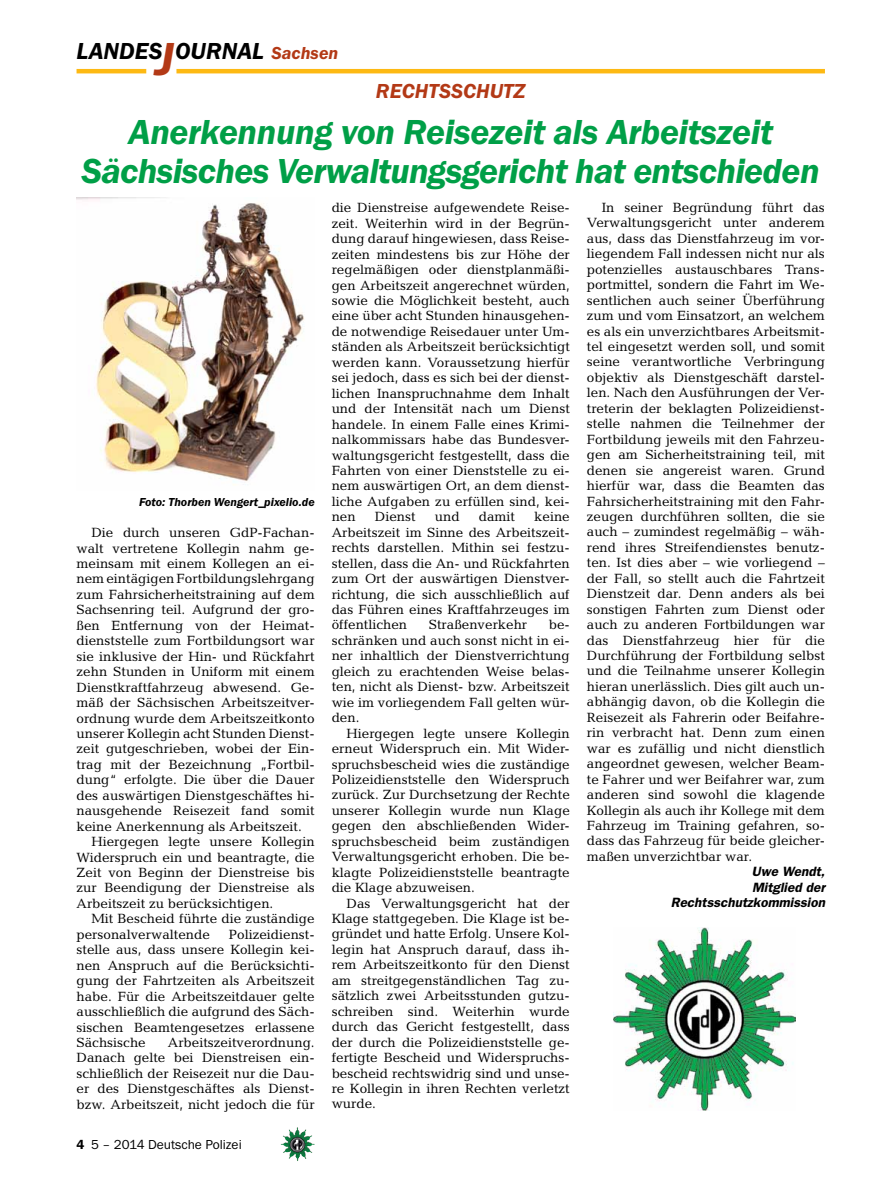
<style>
.page{position:relative;width:893px;height:1191px;background:#fff}
.page>*{position:absolute;margin:0;border:0;box-sizing:border-box;transform-origin:0 0}
.t1{font:italic 600 36px/39px "Franklin Gothic Itc T";letter-spacing:-.02em;color:#009f47;text-align:center}
.t2{font:italic 600 24px "Franklin Gothic Itc T";color:#000}
.t3{font:italic 600 21px "Franklin Gothic Itc T";color:#b33916}
.t4{font:13.5px/15.5px "Candida";color:#000;text-align:justify}
.t5{font:italic 600 13.5px/15.5px "Franklin Gothic";color:#000;text-align:right}
.t6{font:13.5px "Franklin Gothic Itc T";color:#000}
.t7{font:italic 600 12px "Franklin Gothic Itc T";color:#000}
.s1{font-size:48px;color:#b33916}
.s2{font-size:18px;color:#b33916}
.s3{font-weight:600}
</style>
<div class="page">
<hr style="left:77px;top:69px;width:69px;height:4px;background:#fdb913">
<hr style="left:176px;top:69px;width:649px;height:4px;background:#fdb913">
<img style="left:281px;top:1128px;width:16px;height:24px">
<img style="left:77px;top:197px;width:228px;height:288px">
<img style="left:614px;top:927px;width:181px;height:183px">
<h2 class="t2" style="left:77px;top:37px;width:263px">LANDES<span class="s1">J</span>OURNAL <span class="s2">Sachsen</span></h2>
<h3 class="t3" style="left:376px;top:79px;width:28px">Rechtsschut</h3>
<h3 class="t3" style="left:513px;top:79px;width:14px">z</h3>
<h1 class="t1" style="left:82px;top:112px;width:740px">Anerkennung von Reisezeit als Arbeitszeit<br>Sächsisches Verwaltungsgericht hat entschieden</h1>
<p class="t7" style="left:139px;top:495px;width:177px">Foto: Thorben Wengert_pixelio.de</p>
<p class="t4" style="left:91px;top:525px;width:225px">Die durch unseren GdP-Fachan-</p>
<p class="t4" style="left:77px;top:540px;width:240px">walt vertretene Kollegin nahm ge-</p>
<p class="t4" style="left:77px;top:556px;width:240px">meinsam mit einem Kollegen an ei-</p>
<p class="t4" style="left:77px;top:571px;width:240px">nem eintägigen Fortbildungslehrgang</p>
<p class="t4" style="left:77px;top:586px;width:240px">zum Fahrsicherheitstraining auf dem</p>
<p class="t4" style="left:77px;top:602px;width:240px">Sachsenring teil. Aufgrund der gro-</p>
<p class="t4" style="left:77px;top:617px;width:240px">ßen Entfernung von der Heimat-</p>
<p class="t4" style="left:77px;top:633px;width:240px">dienststelle zum Fortbildungsort war</p>
<p class="t4" style="left:77px;top:648px;width:240px">sie inklusive der Hin- und Rückfahrt</p>
<p class="t4" style="left:77px;top:664px;width:240px">zehn Stunden in Uniform mit einem</p>
<p class="t4" style="left:77px;top:679px;width:240px">Dienstkraftfahrzeug abwesend. Ge-</p>
<p class="t4" style="left:77px;top:695px;width:240px">mäß der Sächsischen Arbeitszeitver-</p>
<p class="t4" style="left:77px;top:710px;width:240px">ordnung wurde dem Arbeitszeitkonto</p>
<p class="t4" style="left:77px;top:725px;width:240px">unserer Kollegin acht Stunden Dienst-</p>
<p class="t4" style="left:77px;top:741px;width:240px">zeit gutgeschrieben, wobei der Ein-</p>
<p class="t4" style="left:77px;top:756px;width:240px">trag mit der Bezeichnung „Fortbil-</p>
<p class="t4" style="left:77px;top:772px;width:240px">dung“ erfolgte. Die über die Dauer</p>
<p class="t4" style="left:77px;top:787px;width:240px">des auswärtigen Dienstgeschäftes hi-</p>
<p class="t4" style="left:77px;top:803px;width:240px">nausgehende Reisezeit fand somit</p>
<p class="t4" style="left:77px;top:818px;width:227px">keine Anerkennung als Arbeitszeit.</p>
<p class="t4" style="left:91px;top:834px;width:225px">Hiergegen legte unsere Kollegin</p>
<p class="t4" style="left:77px;top:849px;width:240px">Widerspruch ein und beantragte, die</p>
<p class="t4" style="left:77px;top:864px;width:240px">Zeit von Beginn der Dienstreise bis</p>
<p class="t4" style="left:77px;top:880px;width:240px">zur Beendigung der Dienstreise als</p>
<p class="t4" style="left:77px;top:895px;width:198px">Arbeitszeit zu berücksichtigen.</p>
<p class="t4" style="left:91px;top:911px;width:225px">Mit Bescheid führte die zuständige</p>
<p class="t4" style="left:77px;top:926px;width:135px">personalverwaltende</p>
<p class="t4" style="left:77px;top:926px;width:240px;text-indent:152px">Polizeidienst&shy;stelle aus, dass unsere Kollegin kei&shy;nen Anspruch auf die Berücksichti&shy;gung der Fahrtzeiten als Arbeitszeit habe. Für die Arbeitszeitdauer gelte ausschließlich die aufgrund des Säch&shy;sischen Beamtengesetzes erlassene Sächsische</p>
<p class="t4" style="left:77px;top:1034px;width:240px;text-indent:91px">Arbeitszeitverordnung.<br>Danach gelte bei Dienstreisen ein&shy;schließlich der Reisezeit nur die Dau&shy;er des Dienstgeschäftes als Dienst&shy;bzw. Arbeitszeit, nicht jedoch die für</p>
<p class="t6" style="left:77px;top:1136px;width:167px"><span class="s3">4</span> 5 – 2014 Deutsche Polizei</p>
<p class="t4" style="left:332px;top:200px;width:240px">die Dienstreise aufgewendete Reise&shy;zeit. Weiterhin wird in der Begrün&shy;dung darauf hingewiesen, dass Reise&shy;zeiten mindestens bis zur Höhe der regelmäßigen oder dienstplanmäßi&shy;gen Arbeitszeit angerechnet würden, sowie die Möglichkeit besteht, auch eine über acht Stunden hinausgehen&shy;de notwendige Reisedauer unter Um&shy;ständen als Arbeitszeit berücksichtigt werden kann. Voraussetzung hierfür sei jedoch, dass es sich bei der dienst&shy;lichen Inanspruchnahme dem Inhalt und der Intensität nach um Dienst handele. In einem Falle eines Krimi&shy;nalkommissars habe das Bundesver&shy;waltungsgericht festgestellt, dass die Fahrten von einer Dienststelle zu ei&shy;nem auswärtigen Ort, an dem dienst&shy;liche Aufgaben zu erfüllen sind, kei&shy;nen</p>
<p class="t4" style="left:332px;top:509px;width:240px;text-indent:203px">keine Arbeitszeit im Sinne des Arbeitszeit&shy;rechts darstellen. Mithin sei festzu&shy;stellen, dass die An- und Rückfahrten zum Ort der auswärtigen Dienstver&shy;richtung, die sich ausschließlich auf das Führen eines Kraftfahrzeuges im öffentlichen</p>
<p class="t4" style="left:375px;top:509px;width:42px">Dienst</p>
<p class="t4" style="left:435px;top:509px;width:26px">und</p>
<p class="t4" style="left:479px;top:509px;width:38px">damit</p>
<p class="t4" style="left:332px;top:617px;width:240px;text-indent:217px">be&shy;schränken und auch sonst nicht in ei&shy;ner inhaltlich der Dienstverrichtung gleich zu erachtenden Weise belas&shy;ten, nicht als Dienst- bzw. Arbeitszeit wie im vorliegendem Fall gelten wür&shy;den.</p>
<p class="t4" style="left:332px;top:725px;width:240px;text-indent:15px">Hiergegen legte unsere Kollegin erneut Widerspruch ein. Mit Wider&shy;spruchsbescheid wies die zuständige Polizeidienststelle den Widerspruch zurück. Zur Durchsetzung der Rechte unserer Kollegin wurde nun Klage gegen den abschließenden Wider&shy;spruchsbescheid beim zuständigen Verwaltungsgericht erhoben. Die be&shy;klagte Polizeidienststelle beantragte die Klage abzuweisen.</p>
<p class="t4" style="left:332px;top:895px;width:240px;text-indent:15px">Das Verwaltungsgericht hat der Klage stattgegeben. Die Klage ist be&shy;gründet und hatte Erfolg. Unsere Kol&shy;legin hat Anspruch darauf, dass ih&shy;rem Arbeitszeitkonto für den Dienst am streitgegenständlichen Tag zu&shy;sätzlich zwei Arbeitsstunden gutzu&shy;schreiben sind. Weiterhin wurde durch das Gericht festgestellt, dass der durch die Polizeidienststelle ge&shy;fertigte Bescheid und Widerspruchs&shy;bescheid rechtswidrig sind und unse&shy;re Kollegin in ihren Rechten verletzt wurde.</p>
<p class="t4" style="left:429px;top:617px;width:100px">Straßenverkehr</p>
<p class="t4" style="left:587px;top:200px;width:240px;text-indent:15px">In seiner Begründung führt das Verwaltungsgericht unter anderem aus, dass das Dienstfahrzeug im vor&shy;liegendem Fall indessen nicht nur als potenzielles austauschbares Trans&shy;portmittel, sondern die Fahrt im We&shy;sentlichen auch seiner Überführung zum und vom Einsatzort, an welchem es als ein unverzichtbares Arbeitsmit&shy;tel eingesetzt werden soll, und somit seine verantwortliche Verbringung objektiv als Dienstgeschäft darstel&shy;len. Nach den Ausführungen der Ver&shy;treterin der beklagten Polizeidienst&shy;stelle nahmen die Teilnehmer der Fortbildung jeweils mit den Fahrzeu&shy;gen am Sicherheitstraining teil, mit denen sie angereist waren. Grund hierfür war, dass die Beamten das Fahrsicherheitstraining mit den Fahr&shy;zeugen durchführen sollten, die sie auch – zumindest regelmäßig – wäh&shy;rend ihres Streifendienstes benutz&shy;ten. Ist dies aber – wie vorliegend – der Fall, so stellt auch die Fahrtzeit Dienstzeit dar. Denn anders als bei sonstigen Fahrten zum Dienst oder auch zu anderen Fortbildungen war das Dienstfahrzeug hier für die Durchführung der Fortbildung selbst und die Teilnahme unserer Kollegin hieran unerlässlich. Dies gilt auch un&shy;abhängig davon, ob die Kollegin die Reisezeit als Fahrerin oder Beifahre&shy;rin verbracht hat. Denn zum einen war es zufällig und nicht dienstlich angeordnet gewesen, welcher Beam&shy;te Fahrer und wer Beifahrer war, zum anderen sind sowohl die klagende Kollegin als auch ihr Kollege mit dem Fahrzeug im Training gefahren, so&shy;dass das Fahrzeug für beide gleicher&shy;maßen unverzichtbar war.</p>
<p class="t5" style="left:671px;top:864px;width:156px">Uwe Wendt,<br>Mitglied der<br>Rechtsschutzkommission</p>
</div>
